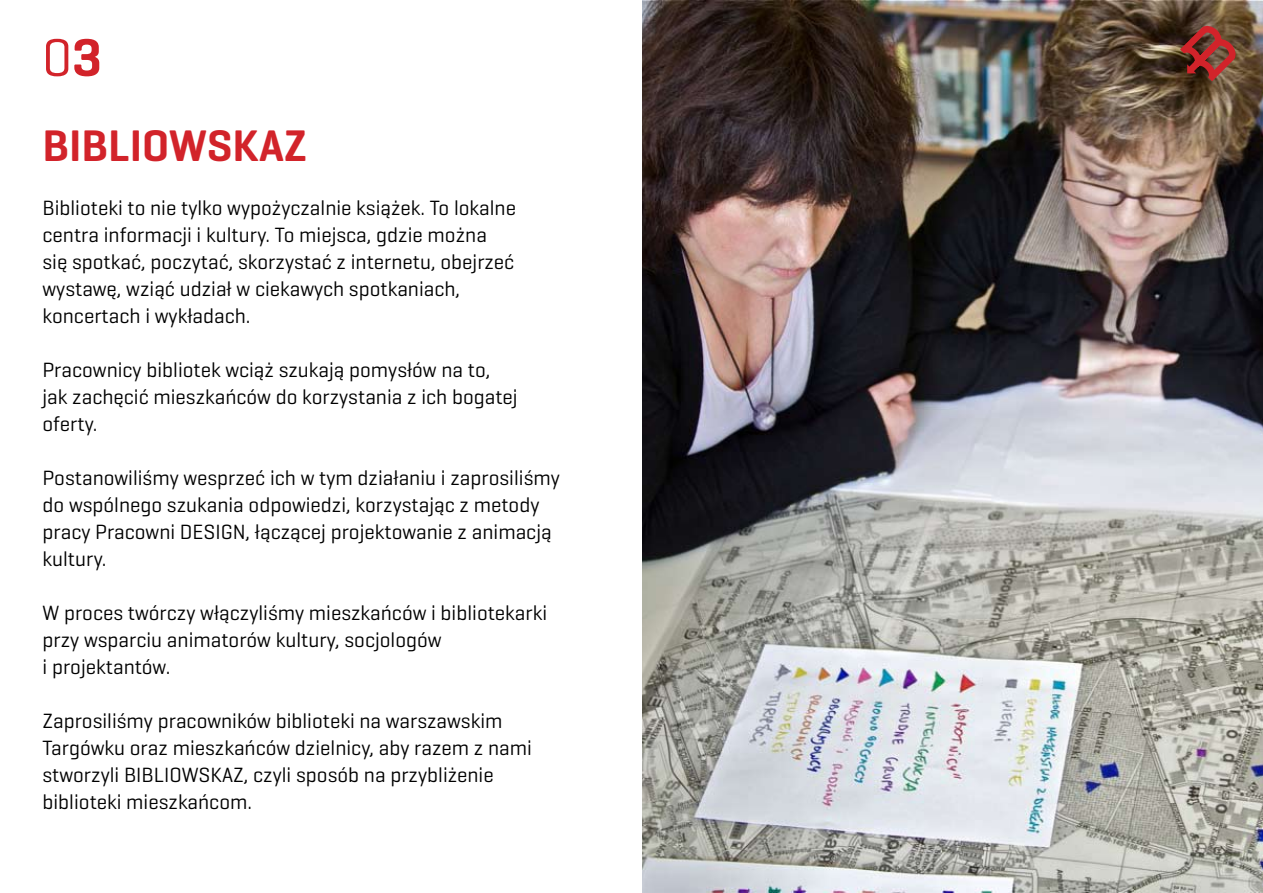
<style>
.page{position:relative;width:1263px;height:893px;background:#fff}
.page>*{position:absolute;margin:0;border:0;box-sizing:border-box;transform-origin:0 0}
.t1{font:54px "Geogrotesque";color:#d2232a}
.t2{font:600 45px "Geogrotesque";color:#d2232a}
.t3{font:21px/27px "Geogrotesque";color:#000}
.s1{font-weight:600}
</style>
<div class="page">
<img style="left:642px;top:0;width:621px;height:893px">
<svg style="left:1175px;top:19px;width:67px;height:73px;background:#733b2c"></svg>
<h1 class="t1" style="left:43px;top:24px;width:61px">0<span class="s1">3</span></h1>
<h2 class="t2" style="left:43px;top:118px;width:22px">BIBLIO</h2>
<h2 class="t2" style="left:169px;top:118px;width:139px">WSKAZ</h2>
<p class="t3" style="left:43px;top:194px;width:475px">Biblioteki to nie tylko wypożyczalnie książek. To lokalne centra informacji i kultury. To miejsca, gdzie można się spotkać, poczytać, skorzystać z internetu, obejrzeć wystawę, wziąć udział w ciekawych spotkaniach, koncertach i wykładach.</p>
<p class="t3" style="left:43px;top:356px;width:477px">Pracownicy bibliotek wciąż szukają pomysłów na to, jak zachęcić mieszkańców do korzystania z ich bogatej oferty.</p>
<p class="t3" style="left:43px;top:464px;width:519px">Postanowiliśmy wesprzeć ich w tym działaniu i zaprosiliśmy do wspólnego szukania odpowiedzi, korzystając z metody pracy Pracowni DESIGN, łączącej projektowanie z animacją kultury.</p>
<p class="t3" style="left:43px;top:599px;width:506px">W proces twórczy włączyliśmy mieszkańców i bibliotekarki przy wsparciu animatorów kultury, socjologów<br>i projektantów.</p>
<p class="t3" style="left:43px;top:707px;width:491px">Zaprosiliśmy pracowników biblioteki na warszawskim Targówku oraz mieszkańców dzielnicy, aby razem z nami stworzyli BIBLIOWSKAZ, czyli sposób na przybliżenie biblioteki mieszkańcom.</p>
</div>
